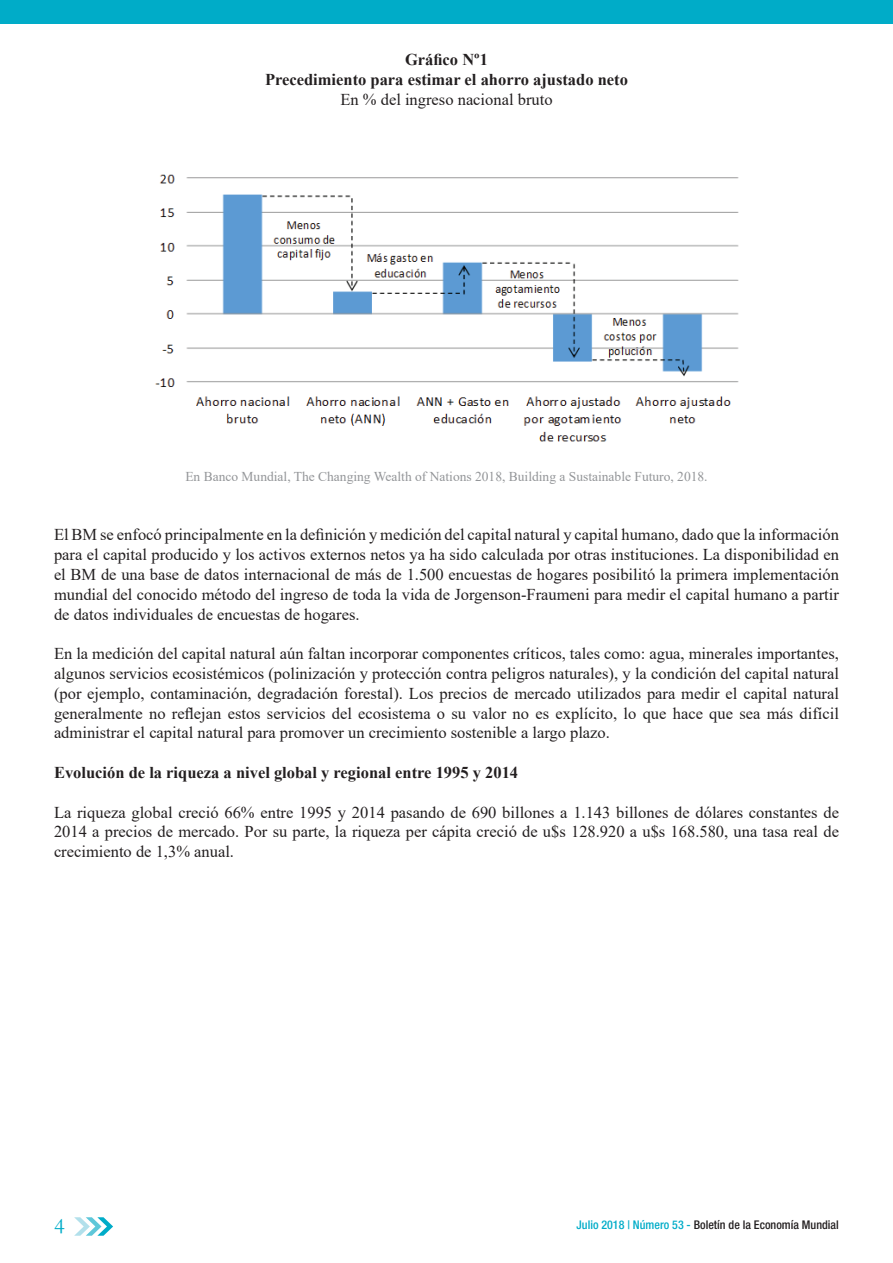
<style>
.page{position:relative;width:893px;height:1263px;background:#fff}
.page>*{position:absolute;margin:0;border:0;box-sizing:border-box;transform-origin:0 0}
.t1{font:22.5px "Garamond";color:#00acc8}
.t2{font:16.5px/19.8px "Times New Roman";color:#231f20;text-align:justify}
.t3{font:700 16.5px/19.8px "Times New Roman";color:#231f20;text-align:center}
.t4{font:13.5px "Times New Roman";color:#939598}
.t5{font:500 condensed 12px "Helvetica Neue LT Pro";color:#231f20}
.s1{color:#00acc8}
</style>
<div class="page">
<svg style="left:74px;top:1217px;width:39px;height:19px"></svg>
<div style="left:0;top:0;width:893px;height:23px;background:#00acc8"></div>
<img style="left:155px;top:174px;width:584px;height:268px">
<p class="t3" style="left:265px;top:49px;width:364px">Gráfico Nº1<br>Precedimiento para estimar el ahorro ajustado neto</p>
<p class="t2" style="left:340px;top:89px;width:214px">En % del ingreso nacional bruto</p>
<p class="t4" style="left:185px;top:467px;width:524px">En Banco Mundial, The Changing Wealth of Nations 2018, Building a Sustainable Futuro, 2018.</p>
<p class="t2" style="left:54px;top:524px;width:786px">El BM se enfocó principalmente en la definición y medición del capital natural y capital humano, dado que la información para el capital producido y los activos externos netos ya ha sido calculada por otras instituciones. La disponibilidad en el BM de una base de datos internacional de más de 1.500 encuestas de hogares posibilitó la primera implementación mundial del conocido método del ingreso de toda la vida de Jorgenson-Fraumeni para medir el capital humano a partir de datos individuales de encuestas de hogares.</p>
<p class="t2" style="left:54px;top:643px;width:786px">En la medición del capital natural aún faltan incorporar componentes críticos, tales como: agua, minerales importantes, algunos servicios ecosistémicos (polinización y protección contra peligros naturales), y la condición del capital natural (por ejemplo, contaminación, degradación forestal). Los precios de mercado utilizados para medir el capital natural generalmente no reflejan estos servicios del ecosistema o su valor no es explícito, lo que hace que sea más difícil administrar el capital natural para promover un crecimiento sostenible a largo plazo.</p>
<p class="t3" style="left:54px;top:762px;width:466px">Evolución de la riqueza a nivel global y regional entre 1995 y 2014</p>
<p class="t2" style="left:54px;top:802px;width:786px">La riqueza global creció 66% entre 1995 y 2014 pasando de 690 billones a 1.143 billones de dólares constantes de 2014 a precios de mercado. Por su parte, la riqueza per cápita creció de u$s 128.920 a u$s 168.580, una tasa real de crecimiento de 1,3% anual.</p>
<h1 class="t1" style="left:54px;top:1211px;width:12px">4</h1>
<p class="t5" style="left:577px;top:1217px;width:264px"><span class="s1">Julio 2018 | Número 53 -</span> Boletín de la Economía Mundial</p>
</div>
